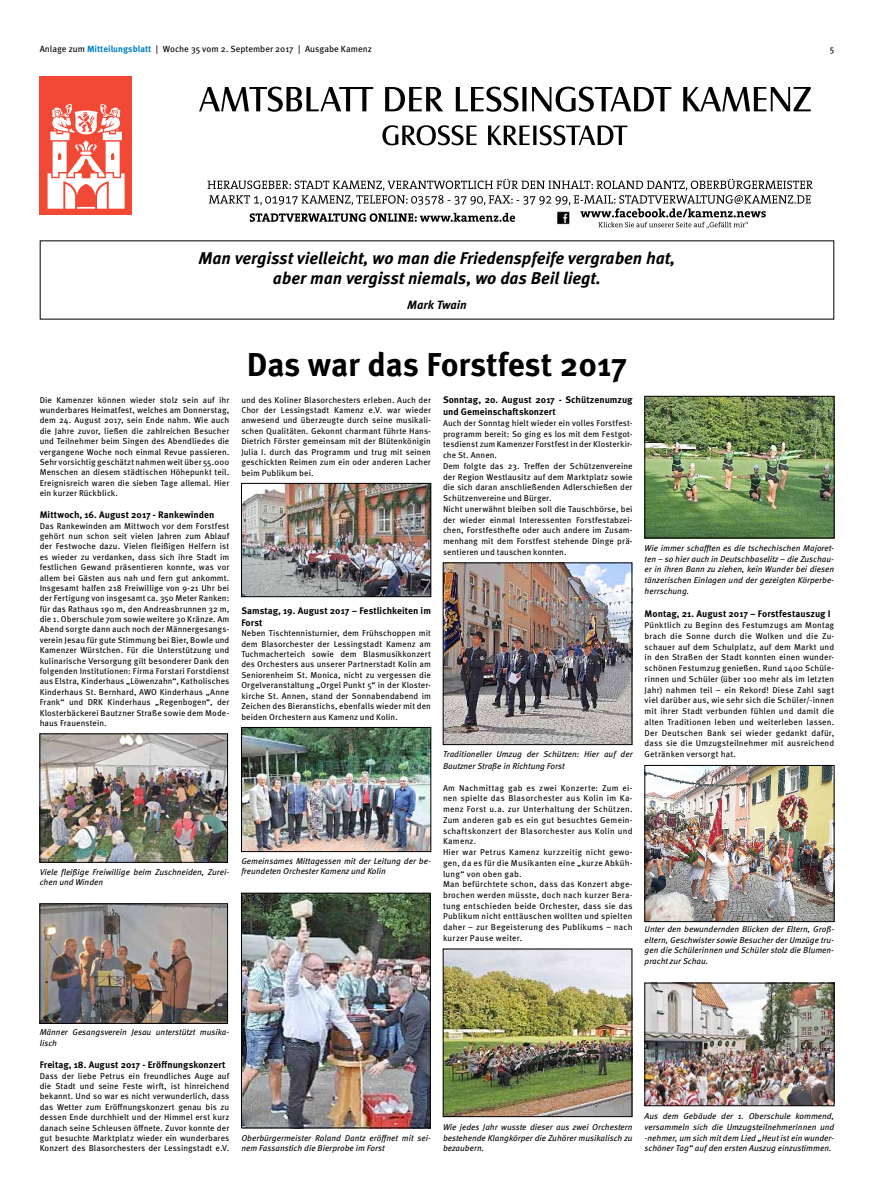
<style>
.page{position:relative;width:874px;height:1191px;background:#fff}
.page>*{position:absolute;margin:0;border:0;box-sizing:border-box;transform-origin:0 0}
.t1{font:700 33px "Meta Pro";letter-spacing:-.005em;color:#000}
.t2{font:italic 700 17px/20.4px "Meta Pro";letter-spacing:-.005em;color:#000;text-align:center}
.t3{font:italic 700 12px "Meta Pro";letter-spacing:-.005em;color:#000}
.t4{font:700 9.5px/11.6px "Meta Pro";letter-spacing:.005em;color:#000}
.t5{font:9px "Meta Pro";color:#000}
.t6{font:8.5px/10.4px "Meta Pro";letter-spacing:.015em;color:#000;text-align:justify}
.t7{font:italic 8.5px/10.8px "Meta Pro";color:#000}
.s1{font-weight:700;color:#0080c4}
</style>
<div class="page">
<div style="left:40px;top:76px;width:92px;height:138px;background:#f24937"></div>
<svg style="left:48px;top:104px;width:77px;height:105px"></svg>
<img style="left:199px;top:86px;width:614px;height:143px">
<img style="left:42px;top:735px;width:183px;height:125px">
<div style="left:40px;top:733px;width:187px;height:129px;border:1px solid #000"></div>
<img style="left:42px;top:905px;width:183px;height:116px">
<div style="left:40px;top:903px;width:187px;height:120px;border:1px solid #000"></div>
<img style="left:243px;top:485px;width:186px;height:110px">
<div style="left:241px;top:483px;width:190px;height:114px;border:1px solid #000"></div>
<img style="left:243px;top:729px;width:186px;height:120px">
<div style="left:241px;top:727px;width:190px;height:124px;border:1px solid #000"></div>
<img style="left:243px;top:895px;width:185px;height:231px">
<div style="left:241px;top:893px;width:189px;height:235px;border:1px solid #000"></div>
<img style="left:445px;top:565px;width:184px;height:177px">
<img style="left:445px;top:951px;width:184px;height:163px">
<img style="left:646px;top:398px;width:185px;height:138px">
<div style="left:644px;top:396px;width:189px;height:142px;border:1px solid #000"></div>
<img style="left:646px;top:767px;width:185px;height:152px">
<div style="left:644px;top:765px;width:189px;height:156px;border:1px solid #000"></div>
<img style="left:646px;top:985px;width:185px;height:119px">
<div style="left:644px;top:983px;width:189px;height:123px;border:1px solid #000"></div>
<p class="t5" style="left:40px;top:42px;width:333px">Anlage zum <span class="s1">Mitteilungsblatt</span> | Woche 35 vom 2. September 2017 | Ausgabe Kamenz</p>
<h2 class="t2" style="left:198px;top:246px;width:478px">Man vergisst vielleicht, wo man die Friedenspfeife vergraben hat, aber man vergisst niemals, wo das Beil liegt.</h2>
<h3 class="t3" style="left:407px;top:295px;width:61px">Mark Twain</h3>
<h1 class="t1" style="left:247px;top:339px;width:381px">Das war das Forstfest 2017</h1>
<p class="t5" style="left:829px;top:42px;width:6px">5</p>
<p class="t6" style="left:40px;top:394px;width:191px">Die Kamenzer können wieder stolz sein auf ihr wunderbares Heimatfest, welches am Donnerstag, dem 24. August 2017, sein Ende nahm. Wie auch die Jahre zuvor, ließen die zahlreichen Besucher und Teilnehmer beim Singen des Abendliedes die vergangene Woche noch einmal Revue passieren.<br>Sehr vorsichtig geschätzt nahmen weit über 55.000<br>Menschen an diesem städtischen Höhepunkt teil.<br>Ereignisreich waren die sieben Tage allemal. Hier ein kurzer Rückblick.</p>
<p class="t4" style="left:40px;top:508px;width:176px">Mittwoch, 16. August 2017 - Rankewinden</p>
<p class="t6" style="left:40px;top:520px;width:191px">Das Rankewinden am Mittwoch vor dem Forstfest gehört nun schon seit vielen Jahren zum Ablauf der Festwoche dazu. Vielen fleißigen Helfern ist es wieder zu verdanken, dass sich ihre Stadt im festlichen Gewand präsentieren konnte, was vor allem bei Gästen aus nah und fern gut ankommt.<br>Insgesamt halfen 218 Freiwillige von 9-21 Uhr bei der Fertigung von insgesamt ca. 350 Meter Ranken: für das Rathaus 190 m, den Andreasbrunnen 32 m, die 1. Oberschule 70m sowie weitere 30 Kränze. Am Abend sorgte dann auch noch der Männergesangs&shy;verein Jesau für gute Stimmung bei Bier, Bowle und Kamenzer Würstchen. Für die Unterstützung und kulinarische Versorgung gilt besonderer Dank den folgenden Institutionen: Firma Forstari Forstdienst aus Elstra, Kinderhaus „Löwenzahn“, Katholisches Kinderhaus St. Bernhard, AWO Kinderhaus „Anne Frank“ und DRK Kinderhaus „Regenbogen“, der Klosterbäckerei Bautzner Straße sowie dem Mode&shy;haus Frauenstein.</p>
<p class="t6" style="left:241px;top:394px;width:191px">und des Koliner Blasorchesters erleben. Auch der Chor der Lessingstadt Kamenz e.V. war wieder anwesend und überzeugte durch seine musikali&shy;schen Qualitäten. Gekonnt charmant führte Hans-Dietrich Förster gemeinsam mit der Blütenkönigin Julia I. durch das Programm und trug mit seinen geschickten Reimen zum ein oder anderen Lacher beim Publikum bei.</p>
<p class="t4" style="left:241px;top:604px;width:191px">Samstag, 19. August 2017 – Festlichkeiten im<br>Forst</p>
<p class="t6" style="left:241px;top:627px;width:191px">Neben Tischtennisturnier, dem Frühschoppen mit dem Blasorchester der Lessingstadt Kamenz am Tuchmacherteich sowie dem Blasmusikkonzert des Orchesters aus unserer Partnerstadt Kolin am Seniorenheim St. Monica, nicht zu vergessen die Orgelveranstaltung „Orgel Punkt 5“ in der Kloster&shy;kirche St. Annen, stand der Sonnabendabend im Zeichen des Bieranstichs, ebenfalls wieder mit den beiden Orchestern aus Kamenz und Kolin.</p>
<p class="t7" style="left:40px;top:866px;width:191px;line-height:10.4px">Viele fleißige Freiwillige beim Zuschneiden, Zurei&shy;chen und Winden</p>
<p class="t7" style="left:241px;top:855px;width:191px;line-height:10.4px">Gemeinsames Mittagessen mit der Leitung der be&shy;freundeten Orchester Kamenz und Kolin</p>
<p class="t4" style="left:443px;top:393px;width:191px;line-height:11.9px">Sonntag, 20. August 2017 - Schützenumzug und Gemeinschaftskonzert</p>
<p class="t6" style="left:443px;top:417px;width:191px;line-height:10.7px;text-align:left">Auch der Sonntag hielt wieder ein volles Forstfest&shy;programm bereit: So ging es los mit dem Festgot&shy;tesdienst zum Kamenzer Forstfest in der Klosterkir&shy;che St. Annen.<br>Dem folgte das 23. Treffen der Schützenvereine der Region Westlausitz auf dem Marktplatz sowie die sich daran anschließenden Adlerschießen der Schützenvereine und Bürger.<br>Nicht unerwähnt bleiben soll die Tauschbörse, bei der wieder einmal Interessenten Forstfestabzei&shy;chen, Forstfesthefte oder auch andere im Zusam&shy;menhang mit dem Forstfest stehende Dinge prä&shy;sentieren und tauschen konnten.</p>
<p class="t7" style="left:443px;top:748px;width:191px;line-height:11.3px">Traditioneller Umzug der Schützen: Hier auf der<br>Bautzner Straße in Richtung Forst</p>
<p class="t6" style="left:443px;top:781px;width:191px;line-height:10.7px;text-align:left">Am Nachmittag gab es zwei Konzerte: Zum ei&shy;nen spielte das Blasorchester aus Kolin im Ka&shy;menz Forst u.a. zur Unterhaltung der Schützen.<br>Zum anderen gab es ein gut besuchtes Gemein&shy;schaftskonzert der Blasorchester aus Kolin und Kamenz.<br>Hier war Petrus Kamenz kurzzeitig nicht gewo&shy;gen, da es für die Musikanten eine „kurze Abküh&shy;lung“ von oben gab.<br>Man befürchtete schon, dass das Konzert abge&shy;brochen werden müsste, doch nach kurzer Bera&shy;tung entschieden beide Orchester, dass sie das Publikum nicht enttäuschen wollten und spielten daher – zur Begeisterung des Publikums – nach kurzer Pause weiter.</p>
<p class="t7" style="left:644px;top:542px;width:191px;text-align:justify">Wie immer schafften es die tschechischen Majoret&shy;ten – so hier auch in Deutschbaselitz – die Zuschau&shy;er in ihren Bann zu ziehen, kein Wunder bei diesen tänzerischen Einlagen und der gezeigten Körperbe&shy;herrschung.</p>
<p class="t4" style="left:644px;top:607px;width:187px">Montag, 21. August 2017 – Forstfestauszug I</p>
<p class="t6" style="left:644px;top:619px;width:191px;line-height:10.8px">Pünktlich zu Beginn des Festumzugs am Montag brach die Sonne durch die Wolken und die Zu&shy;schauer auf dem Schulplatz, auf dem Markt und in den Straßen der Stadt konnten einen wunder&shy;schönen Festumzug genießen. Rund 1400 Schüle&shy;rinnen und Schüler (über 100 mehr als im letzten Jahr) nahmen teil – ein Rekord! Diese Zahl sagt viel darüber aus, wie sehr sich die Schüler/-innen mit ihrer Stadt verbunden fühlen und damit die alten Traditionen leben und weiterleben lassen.<br>Der Deutschen Bank sei wieder gedankt dafür, dass sie die Umzugsteilnehmer mit ausreichend Getränken versorgt hat.</p>
<p class="t7" style="left:644px;top:923px;width:191px;text-align:justify">Unter den bewundernden Blicken der Eltern, Groß&shy;eltern, Geschwister sowie Besucher der Umzüge tru&shy;gen die Schülerinnen und Schüler stolz die Blumen&shy;pracht zur Schau.</p>
<p class="t7" style="left:40px;top:1026px;width:191px;line-height:10.4px">Männer Gesangsverein Jesau unterstützt musika&shy;lisch</p>
<p class="t4" style="left:40px;top:1058px;width:187px">Freitag, 18. August 2017 - Eröffnungskonzert</p>
<p class="t6" style="left:40px;top:1069px;width:191px">Dass der liebe Petrus ein freundliches Auge auf die Stadt und seine Feste wirft, ist hinreichend bekannt. Und so war es nicht verwunderlich, dass das Wetter zum Eröffnungskonzert genau bis zu dessen Ende durchhielt und der Himmel erst kurz danach seine Schleusen öffnete. Zuvor konnte der gut besuchte Marktplatz wieder ein wunderbares Konzert des Blasorchesters der Lessingstadt e.V.</p>
<p class="t7" style="left:241px;top:1132px;width:191px;line-height:10.4px">Oberbürgermeister Roland Dantz eröffnet mit sei&shy;nem Fassanstich die Bierprobe im Forst</p>
<p class="t7" style="left:443px;top:1121px;width:191px;text-align:justify">Wie jedes Jahr wusste dieser aus zwei Orchestern bestehende Klangkörper die Zuhörer musikalisch zu bezaubern.</p>
<p class="t7" style="left:644px;top:1110px;width:191px;text-align:justify">Aus dem Gebäude der 1. Oberschule kommend, versammeln sich die Umzugsteilnehmerinnen und -nehmer, um sich mit dem Lied „Heut ist ein wunder&shy;schöner Tag“ auf den ersten Auszug einzustimmen.</p>
</div>
